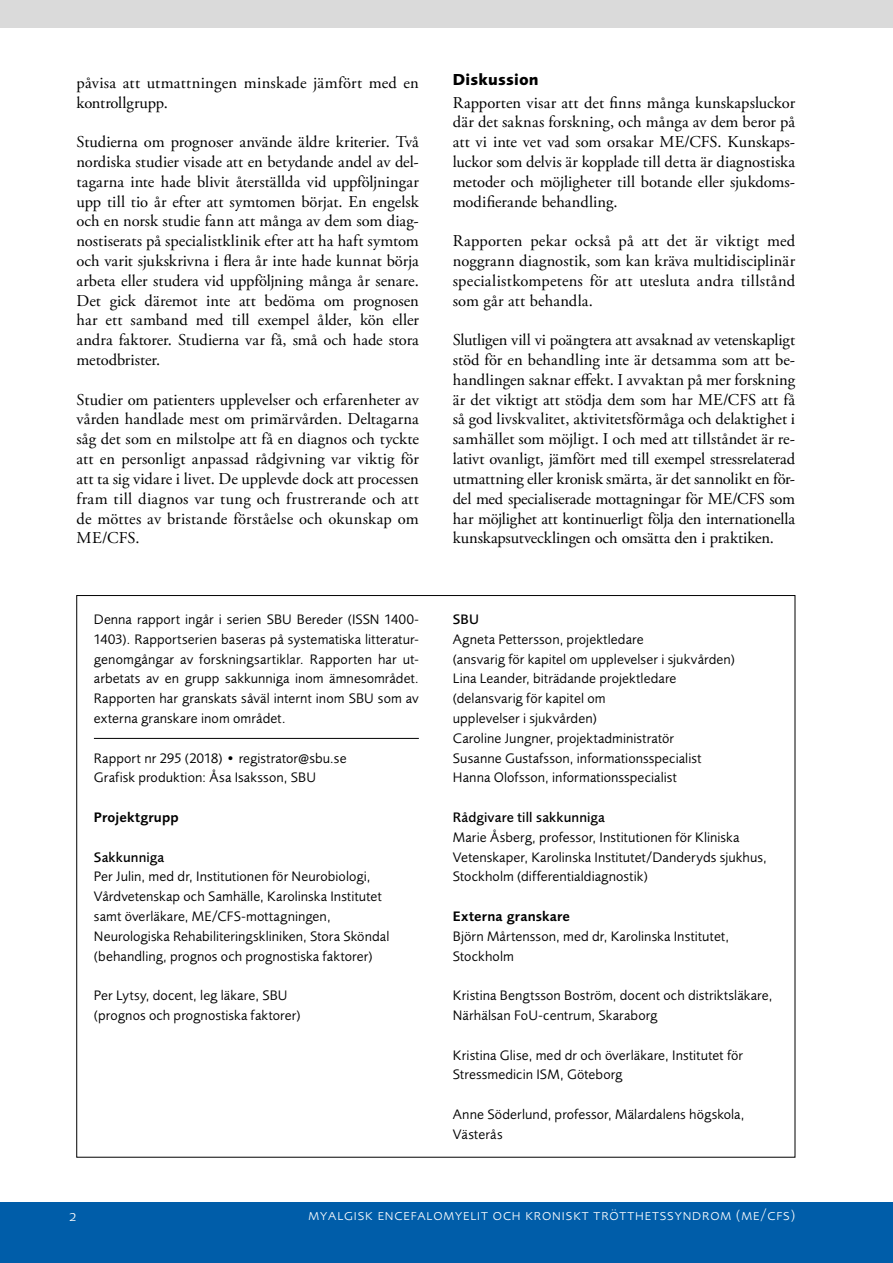
<style>
.page{position:relative;width:893px;height:1263px;background:#fff}
.page>*{position:absolute;margin:0;border:0;box-sizing:border-box;transform-origin:0 0}
.Brödtext{font:16.5px/19.8px "Adobe Garamond Pro";letter-spacing:.005em;color:#000;text-align:justify}
.Rubrik_1_i_brödtext{font:700 16.5px "Foundry Sans";letter-spacing:.01em;color:#000}
.t1{font:300 15.45px "Foundry Sans Expert";letter-spacing:.03em;color:#fff}
.Faktaruta_text{font:14.25px/19.8px "Foundry Sans";letter-spacing:.01em;color:#000}
.Faktaruta_rubrik_2{font:500 14.25px "Foundry Sans";letter-spacing:.01em;color:#000}
.Faktaruta_rubrik_1{font:600 14.25px "Foundry Sans";letter-spacing:.015em;color:#000}
.Faktaruta_text-2{font:600 14.25px "Foundry Sans";letter-spacing:.01em;color:#000}
</style>
<div class="page">
<div style="left:0;top:0;width:893px;height:28px;background:#dadada"></div>
<div style="left:0;top:1202px;width:893px;height:61px;background:#005da9"></div>
<hr style="left:94px;top:738px;width:325px;height:1px;background:#000">
<p class="Brödtext" style="left:77px;top:73px;width:344px">påvisa att utmattningen minskade jämfört med en kontrollgrupp.</p>
<p class="Brödtext" style="left:77px;top:133px;width:344px">Studierna om prognoser använde äldre kriterier. Två nordiska studier visade att en betydande andel av del&shy;tagarna inte hade blivit återställda vid uppföljningar upp till tio år efter att symtomen börjat. En engelsk och en norsk studie fann att många av dem som diag&shy;nostiserats på specialistklinik efter att ha haft symtom och varit sjukskrivna i flera år inte hade kunnat börja arbeta eller studera vid uppföljning många år senare.<br>Det gick däremot inte att bedöma om prognosen har ett samband med till exempel ålder, kön eller andra faktorer. Studierna var få, små och hade stora metodbrister.</p>
<p class="Brödtext" style="left:77px;top:390px;width:344px">Studier om patienters upplevelser och erfarenheter av vården handlade mest om primärvården. Deltagarna såg det som en milstolpe att få en diagnos och tyckte att en personligt anpassad rådgivning var viktig för att ta sig vidare i livet. De upplevde dock att processen fram till diagnos var tung och frustrerande och att de möttes av bristande förståelse och okunskap om ME/CFS.</p>
<p class="Faktaruta_text" style="left:94px;top:609px;width:326px">Denna rapport ingår i serien SBU Bereder (ISSN 1400- 1403). Rapportserien baseras på systematiska litteratur&shy;genomgångar av forskningsartiklar. Rapporten har ut-- arbetats av en grupp sakkunniga inom ämnesområdet.<br>Rapporten har granskats såväl internt inom SBU som av externa granskare inom området.</p>
<p class="Faktaruta_text" style="left:94px;top:748px;width:254px">Rapport nr 295 (2018) • registrator@sbu.se<br>Grafisk produktion: Åsa Isaksson, SBU</p>
<p class="Faktaruta_text-2" style="left:94px;top:809px;width:86px">Projektgrupp</p>
<p class="Faktaruta_rubrik_2" style="left:94px;top:849px;width:72px">Sakkunniga</p>
<p class="Faktaruta_text" style="left:94px;top:867px;width:297px">Per Julin, med dr, Institutionen för Neurobiologi, Vårdvetenskap och Samhälle, Karolinska Institutet samt överläkare, ME/CFS-mottagningen, Neurologiska Rehabiliteringskliniken, Stora Sköndal (behandling, prognos och prognostiska faktorer)</p>
<p class="Faktaruta_text" style="left:94px;top:985px;width:208px">Per Lytsy, docent, leg läkare, SBU (prognos och prognostiska faktorer)</p>
<h2 class="Rubrik_1_i_brödtext" style="left:453px;top:70px;width:87px">Diskussion</h2>
<p class="Brödtext" style="left:453px;top:93px;width:344px">Rapporten visar att det finns många kunskapsluckor där det saknas forskning, och många av dem beror på att vi inte vet vad som orsakar ME/CFS. Kunskaps&shy;luckor som delvis är kopplade till detta är diagnostiska metoder och möjligheter till botande eller sjukdoms&shy;modifierande behandling.</p>
<p class="Brödtext" style="left:453px;top:232px;width:344px">Rapporten pekar också på att det är viktigt med noggrann diagnostik, som kan kräva multidisciplinär specialistkompetens för att utesluta andra tillstånd som går att behandla.</p>
<p class="Brödtext" style="left:453px;top:331px;width:344px">Slutligen vill vi poängtera att avsaknad av vetenskapligt stöd för en behandling inte är detsamma som att be&shy;handlingen saknar effekt. I avvaktan på mer forskning är det viktigt att stödja dem som har ME/CFS att få så god livskvalitet, aktivitetsförmåga och delaktighet i samhället som möjligt. I och med att tillståndet är re&shy;lativt ovanligt, jämfört med till exempel stressrelaterad utmattning eller kronisk smärta, är det sannolikt en för&shy;del med specialiserade mottagningar för ME/CFS som har möjlighet att kontinuerligt följa den internationella kunskapsutvecklingen och omsätta den i praktiken.</p>
<p class="Faktaruta_rubrik_2" style="left:453px;top:611px;width:28px">SBU</p>
<p class="Faktaruta_text" style="left:453px;top:629px;width:284px">Agneta Pettersson, projektledare<br>(ansvarig för kapitel om upplevelser i sjukvården)</p>
<p class="Faktaruta_text" style="left:453px;top:669px;width:225px">Lina Leander, biträdande projektledare (delansvarig för kapitel om<br>upplevelser i sjukvården)</p>
<p class="Faktaruta_text" style="left:453px;top:728px;width:223px">Caroline Jungner, projektadministratör</p>
<p class="Faktaruta_text" style="left:453px;top:748px;width:250px">Susanne Gustafsson, informationsspecialist</p>
<p class="Faktaruta_text" style="left:453px;top:768px;width:225px">Hanna Olofsson, informationsspecialist</p>
<p class="Faktaruta_rubrik_2" style="left:453px;top:809px;width:154px">Rådgivare till sakkunniga</p>
<p class="Faktaruta_text" style="left:453px;top:827px;width:315px">Marie Åsberg, professor, Institutionen för Kliniska<br>Vetenskaper, Karolinska Institutet/Danderyds sjukhus,<br>Stockholm (differentialdiagnostik)</p>
<p class="Faktaruta_rubrik_1" style="left:453px;top:908px;width:119px">Externa granskare</p>
<p class="Faktaruta_text" style="left:453px;top:926px;width:278px">Björn Mårtensson, med dr, Karolinska Institutet,<br>Stockholm</p>
<p class="Faktaruta_text" style="left:453px;top:985px;width:321px">Kristina Bengtsson Boström, docent och distriktsläkare,<br>Närhälsan FoU-centrum, Skaraborg</p>
<p class="Faktaruta_text" style="left:453px;top:1045px;width:292px">Kristina Glise, med dr och överläkare, Institutet för<br>Stressmedicin ISM, Göteborg</p>
<p class="Faktaruta_text" style="left:453px;top:1104px;width:293px">Anne Söderlund, professor, Mälardalens högskola,<br>Västerås</p>
<p class="t1" style="left:69px;top:1206px;width:9px">2</p>
<p class="t1" style="left:308px;top:1206px;width:488px">myalgisk encefalomyelit och kroniskt trötthetssyndrom (me/cfs)</p>
</div>
